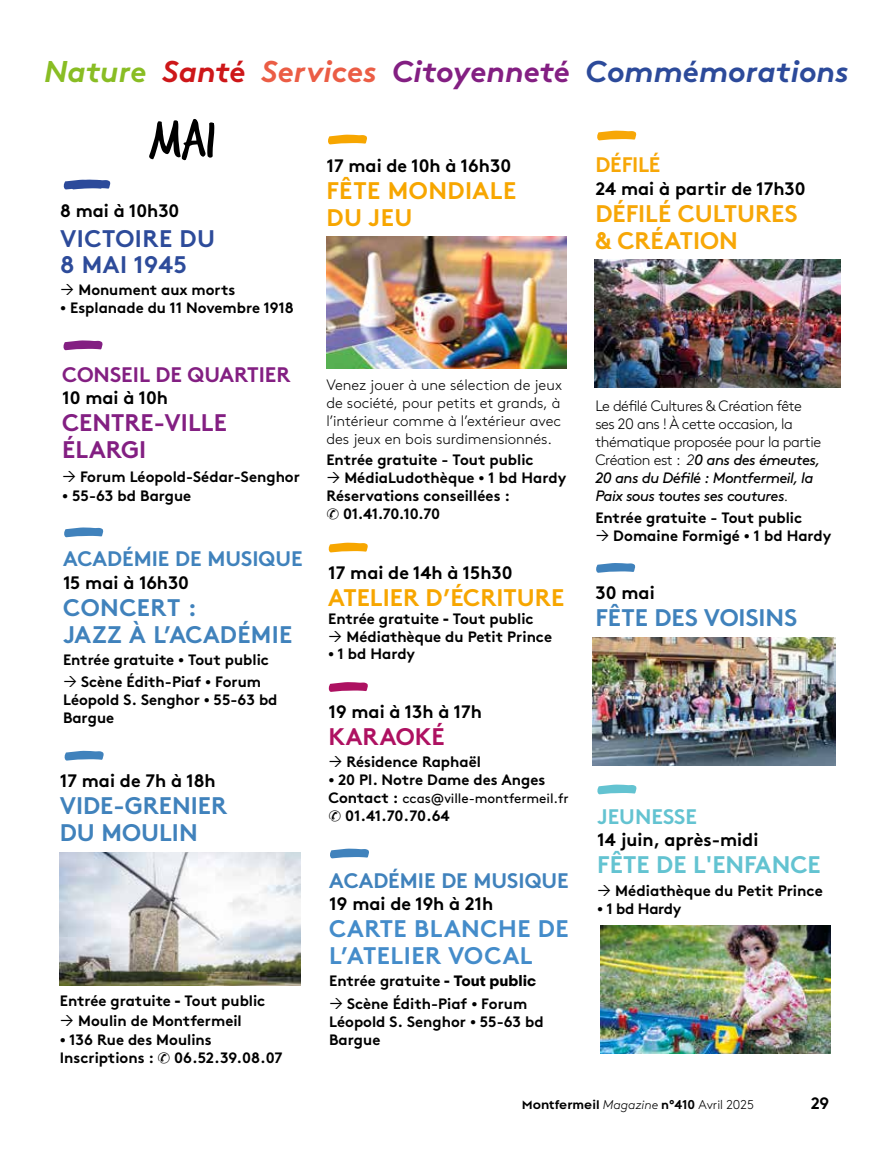
<style>
.page{position:relative;width:893px;height:1149px;background:#fff}
.page>*{position:absolute;margin:0;border:0;box-sizing:border-box;transform-origin:0 0}
.t1{font:60px "Trash Hand";color:#000}
.t2{font:italic 700 30px "Brown";color:#2c4a9a}
.t3{font:700 24px/27px "Brown";color:#4082bc}
.t4{font:700 24px/27px "Brown";letter-spacing:.01em;color:#f7a600}
.t5{font:700 24px/27px "Brown";letter-spacing:.02em;color:#448cca}
.t6{font:700 24px/27px "Brown";color:#f7a707}
.t7{font:700 24px/27px "Brown";color:#831f82}
.t8{font:700 24px/25.5px "Brown";letter-spacing:.02em;color:#2d4b9a}
.t9{font:700 24px "Brown";color:#63c3d1}
.t10{font:700 24px "Brown";color:#ae1161}
.t11{font:700 21px "Brown";color:#4082bc}
.t12{font:700 21px "Brown";color:#831f82}
.t13{font:700 21px "Brown";color:#63c3d1}
.t14{font:700 21px "Brown";letter-spacing:-.01em;color:#f7a707}
.t15{font:700 18px "Brown";color:#000}
.t16{font:700 16.5px "Brown";color:#000}
.t17{font:700 15.15px "Brown";color:#000}
.t18{font:700 15px/18px "Brown";color:#000}
.t19{font:300 15px/18px "Brown";letter-spacing:-.03em;color:#000;text-align:justify}
.t20{font:13.5px "Brown";letter-spacing:-.005em;color:#000}
.t21{font:700 12.75px "Regulator Nova";color:#000}
.s1{color:#89bd24}
.s2{color:#cd1719}
.s3{color:#eb5d45}
.s4{color:#831f82}
.s5{font-family:"Scandia"}
.s6{font-family:"Sosmed phone";font-weight:400}
.s7{font-weight:700;font-size:15px}
.s8{font-style:italic}
.s9{font-weight:400;font-style:italic}
.s10{font-family:"Brown";font-weight:300;font-style:italic}
.s11{font-family:"Brown"}
.s12{font-family:"Brown";font-weight:300}
</style>
<div class="page">
<img style="left:326px;top:236px;width:241px;height:133px">
<img style="left:594px;top:259px;width:246px;height:128px">
<img style="left:60px;top:852px;width:240px;height:132px">
<img style="left:592px;top:637px;width:243px;height:128px">
<img style="left:601px;top:925px;width:229px;height:128px">
<h2 class="t2" style="left:44px;top:48px;width:806px"><span class="s1">Nature</span> <span class="s2">Santé</span> <span class="s3">Services</span> <span class="s4">Citoyenneté</span> Commémorations</h2>
<h1 class="t1" style="left:149px;top:109px;width:68px">mai</h1>
<h3 class="t14" style="left:595px;top:148px;width:66px">DÉFILÉ</h3>
<p class="t15" style="left:595px;top:174px;width:212px">24 mai à partir de 17h30</p>
<h3 class="t6" style="left:595px;top:197px;width:204px">DÉFILÉ CULTURES &amp; CRÉATION</h3>
<p class="t15" style="left:326px;top:151px;width:186px">17 mai de 10h à 16h30</p>
<h3 class="t4" style="left:326px;top:174px;width:191px">FÊTE MONDIALE<br>DU JEU</h3>
<p class="t15" style="left:60px;top:196px;width:121px">8 mai à 10h30</p>
<h3 class="t8" style="left:60px;top:223px;width:157px">VICTOIRE DU<br>8 MAI 1945</h3>
<p class="t18" style="left:78px;top:279px;width:159px">Monument aux morts</p>
<p class="t18" style="left:60px;top:297px;width:235px"><span class="s5">•</span> Esplanade du 11 Novembre 1918</p>
<h3 class="t12" style="left:62px;top:357px;width:230px">CONSEIL DE QUARTIER</h3>
<p class="t15" style="left:62px;top:383px;width:107px">10 mai à 10h</p>
<h3 class="t7" style="left:62px;top:406px;width:166px">CENTRE-VILLE<br>ÉLARGI</h3>
<p class="t18" style="left:80px;top:466px;width:221px">Forum Léopold-Sédar-Senghor</p>
<p class="t18" style="left:62px;top:485px;width:131px"><span class="s5">•</span> 55-63 bd Bargue</p>
<h3 class="t11" style="left:63px;top:541px;width:241px">ACADÉMIE DE MUSIQUE</h3>
<p class="t15" style="left:63px;top:567px;width:127px">15 mai à 16h30</p>
<h3 class="t3" style="left:63px;top:591px;width:231px">CONCERT :<br>JAZZ À L’ACADÉMIE</h3>
<p class="t18" style="left:81px;top:647px;width:189px;line-height:22.2px;text-indent:-18px">Entrée gratuite <span class="s5">•</span> Tout public<br>Scène Édith-Piaf <span class="s5">•</span> Forum</p>
<p class="t18" style="left:63px;top:689px;width:216px">Léopold S. Senghor <span class="s5">•</span> 55-63 bd<br>Bargue</p>
<p class="t15" style="left:60px;top:765px;width:157px">17 mai de 7h à 18h</p>
<h3 class="t3" style="left:60px;top:789px;width:169px">VIDE-GRENIER<br>DU MOULIN</h3>
<p class="t18" style="left:60px;top:989px;width:207px;line-height:19.5px;text-align:center">Entrée gratuite <span class="s5">-</span> Tout public<br>Moulin de Montfermeil</p>
<p class="t18" style="left:60px;top:1029px;width:224px"><span class="s5">•</span> 136 Rue des Moulins<br>Inscriptions : <span class="s6">b</span> 06.52.39.08.07</p>
<p class="t19" style="left:326px;top:374px;width:237px">Venez jouer à une sélection de jeux de société, pour petits et grands, à l’intérieur comme à l’extérieur avec des jeux en bois surdimensionnés.</p>
<p class="t18" style="left:326px;top:449px;width:209px">Entrée gratuite - Tout public</p>
<p class="t18" style="left:344px;top:467px;width:223px">MédiaLudothèque <span class="s5">•</span> 1 bd Hardy</p>
<p class="t18" style="left:326px;top:485px;width:185px">Réservations conseillées :</p>
<p class="t18" style="left:326px;top:503px;width:115px"><span class="s6">b</span> 01.41.70.10.70</p>
<p class="t15" style="left:328px;top:558px;width:186px">17 mai de 14h à 15h30</p>
<h3 class="t4" style="left:328px;top:581px;width:238px">ATELIER D’ÉCRITURE</h3>
<p class="t18" style="left:346px;top:608px;width:207px;text-indent:-18px">Entrée gratuite <span class="s5">-</span> Tout public<br>Médiathèque du Petit Prince</p>
<p class="t18" style="left:328px;top:643px;width:89px"><span class="s5">•</span> 1 bd Hardy</p>
<p class="t15" style="left:328px;top:697px;width:155px">19 mai à 13h à 17h</p>
<h3 class="t10" style="left:328px;top:717px;width:118px">KARAOKÉ</h3>
<p class="t18" style="left:346px;top:751px;width:136px">Résidence Raphaël</p>
<p class="t18" style="left:328px;top:769px;width:219px"><span class="s5">•</span> 20 Pl. Notre Dame des Anges</p>
<p class="t20" style="left:328px;top:788px;width:242px"><span class="s7">Contact :</span> ccas@ville-montfermeil.fr</p>
<p class="t18" style="left:328px;top:805px;width:123px"><span class="s6">b</span> 01.41.70.70.64</p>
<h3 class="t11" style="left:329px;top:862px;width:241px">ACADÉMIE DE MUSIQUE</h3>
<p class="t15" style="left:329px;top:888px;width:165px">19 mai de 19h à 21h</p>
<h3 class="t5" style="left:329px;top:912px;width:241px">CARTE BLANCHE DE<br>L’ATELIER VOCAL</h3>
<p class="t18" style="left:347px;top:968px;width:191px;line-height:22.2px;text-indent:-18px">Entrée gratuite <span class="s5">- Tout public<br></span>Scène Édith-Piaf <span class="s5">•</span> Forum</p>
<p class="t18" style="left:329px;top:1010px;width:216px">Léopold S. Senghor <span class="s5">•</span> 55-63 bd<br>Bargue</p>
<p class="t19" style="left:595px;top:395px;width:227px;text-align:left">Le défilé Cultures &amp; Création fête ses 20 ans ! À cette occasion, la thématique proposée pour la partie<br>Création est : <span class="s8">2</span><span class="s9">0 ans des émeutes,<br>20 ans du Défilé : Montfermeil, la<br>Paix sous toutes ses coutures</span><span class="s8">.</span></p>
<p class="t18" style="left:613px;top:507px;width:220px;text-indent:-18px">Entrée gratuite - Tout public<br>Domaine Formigé <span class="s5">•</span> 1 bd Hardy</p>
<p class="t15" style="left:595px;top:578px;width:61px">30 mai</p>
<h3 class="t3" style="left:595px;top:601px;width:203px">FÊTE DES VOISINS</h3>
<h3 class="t13" style="left:597px;top:799px;width:101px">JEUNESSE</h3>
<p class="t15" style="left:597px;top:825px;width:163px">14 juin, après-midi</p>
<h3 class="t9" style="left:597px;top:845px;width:225px">FÊTE DE L'ENFANCE</h3>
<p class="t17" style="left:615px;top:877px;width:209px">Médiathèque du Petit Prince</p>
<p class="t18" style="left:597px;top:897px;width:86px"><span class="s5">•</span> 1 bd Hardy</p>
<p class="t21" style="left:522px;top:1096px;width:234px">Montfermeil <span class="s10">Magazine</span> <span class="s11">n°410</span> <span class="s12">Avril 2025</span></p>
<p class="t16" style="left:811px;top:1089px;width:20px">29</p>
</div>
